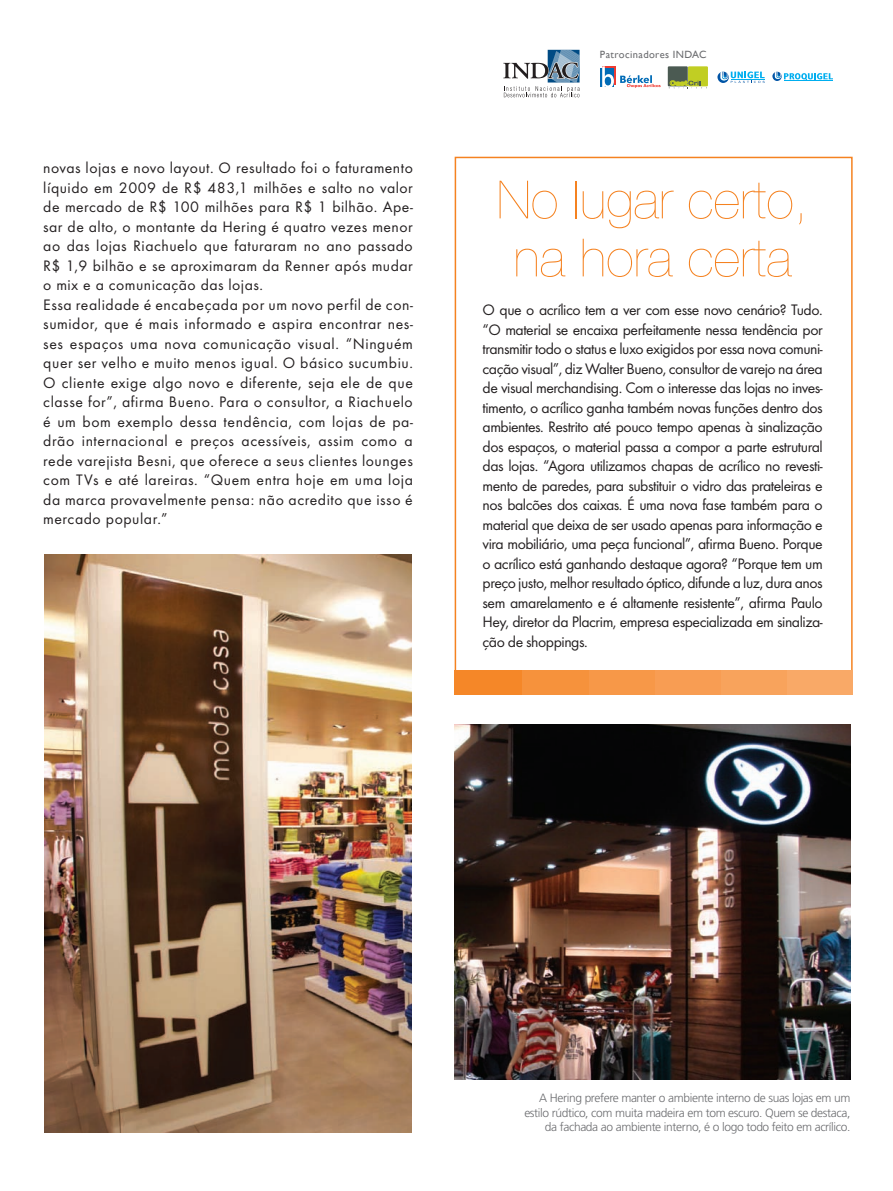
<style>
.page{position:relative;width:893px;height:1191px;background:#fff}
.page>*{position:absolute;margin:0;border:0;box-sizing:border-box;transform-origin:0 0}
.t1{font:200 52.8px "Helvetica Neue";color:#f58220}
.t2{font:15.75px/19.5px "Futura T";letter-spacing:.03em;color:#231f20;text-align:justify}
.t3{font:300 12px/14.4px "Frutiger";letter-spacing:-.03em;color:#6c6d70;text-align:right}
.t4{font:10.5px "Gill Sans";letter-spacing:.04em;color:#6c6d70}
</style>
<div class="page">
<div style="left:455px;top:157px;width:398px;height:526px;border:2px solid #f58220"></div>
<div style="left:455px;top:670px;width:67px;height:25px;background:#f58728"></div>
<div style="left:522px;top:670px;width:67px;height:25px;background:#f6923c"></div>
<div style="left:589px;top:670px;width:68px;height:25px;background:#f79848"></div>
<div style="left:655px;top:670px;width:66px;height:25px;background:#f89d53"></div>
<div style="left:721px;top:670px;width:66px;height:25px;background:#f8a35c"></div>
<div style="left:787px;top:670px;width:66px;height:25px;background:#f9a967"></div>
<svg style="left:772px;top:72px;width:61px;height:9px"></svg>
<svg style="left:503px;top:50px;width:77px;height:47px"></svg>
<svg style="left:717px;top:71px;width:48px;height:12px"></svg>
<div style="left:668px;top:66px;width:20px;height:20px;background:#4b5a52"></div>
<div style="left:688px;top:66px;width:20px;height:20px;background:#c1ce23"></div>
<svg style="left:669px;top:81px;width:38px;height:7px"></svg>
<div style="left:602px;top:66px;width:14px;height:19px;background:#ee3b32"></div>
<svg style="left:620px;top:75px;width:41px;height:13px"></svg>
<div style="left:600px;top:68px;width:14px;height:19px;background:#006bb6"></div>
<svg style="left:602px;top:66px;width:12px;height:21px"></svg>
<img style="left:44px;top:555px;width:367px;height:577px">
<img style="left:455px;top:724px;width:396px;height:355px">
<p class="t2" style="left:43px;top:158px;width:371px">novas lojas e novo layout. O resultado foi o faturamento líquido em 2009 de R$ 483,1 milhões e salto no valor de mercado de R$ 100 milhões para R$ 1 bilhão. Ape&shy;sar de alto, o montante da Hering é quatro vezes menor ao das lojas Riachuelo que faturaram no ano passado R$ 1,9 bilhão e se aproximaram da Renner após mudar o mix e a comunicação das lojas.</p>
<p class="t2" style="left:43px;top:295px;width:371px">Essa realidade é encabeçada por um novo perfil de con&shy;sumidor, que é mais informado e aspira encontrar nes&shy;ses espaços uma nova comunicação visual. “Ninguém quer ser velho e muito menos igual. O básico sucumbiu.<br>O cliente exige algo novo e diferente, seja ele de que classe for”, afirma Bueno. Para o consultor, a Riachuelo é um bom exemplo dessa tendência, com lojas de pa&shy;drão internacional e preços acessíveis, assim como a rede varejista Besni, que oferece a seus clientes lounges com TVs e até lareiras. “Quem entra hoje em uma loja da marca provavelmente pensa: não acredito que isso é mercado popular.”</p>
<p class="t4" style="left:600px;top:48px;width:108px">Patrocinadores INDAC</p>
<p class="t1" style="left:497px;top:169px;width:313px">No lugar certo,</p>
<p class="t1" style="left:513px;top:227px;width:280px">na hora certa</p>
<p class="t2" style="left:483px;top:300px;width:342px">O que o acrílico tem a ver com esse novo cenário? Tudo. “O material se encaixa perfeitamente nessa tendência por transmitir todo o status e luxo exigidos por essa nova comuni&shy;cação visual”, diz Walter Bueno, consultor de varejo na área de visual merchandising. Com o interesse das lojas no inves&shy;timento, o acrílico ganha também novas funções dentro dos ambientes. Restrito até pouco tempo apenas à sinalização dos espaços, o material passa a compor a parte estrutural das lojas. “Agora utilizamos chapas de acrílico no revesti&shy;mento de paredes, para substituir o vidro das prateleiras e nos balcões dos caixas. É uma nova fase também para o material que deixa de ser usado apenas para informação e vira mobiliário, uma peça funcional”, afirma Bueno. Porque o acrílico está ganhando destaque agora? “Porque tem um preço justo, melhor resultado óptico, difunde a luz, dura anos sem amarelamento e é altamente resistente”, afirma Paulo Hey, diretor da Placrim, empresa especializada em sinaliza&shy;ção de shoppings.</p>
<p class="t3" style="left:524px;top:1090px;width:328px">A Hering prefere manter o ambiente interno de suas lojas em um estilo rúdtico, com muita madeira em tom escuro. Quem se destaca, da fachada ao ambiente interno, é o logo todo feito em acrílico.</p>
</div>
